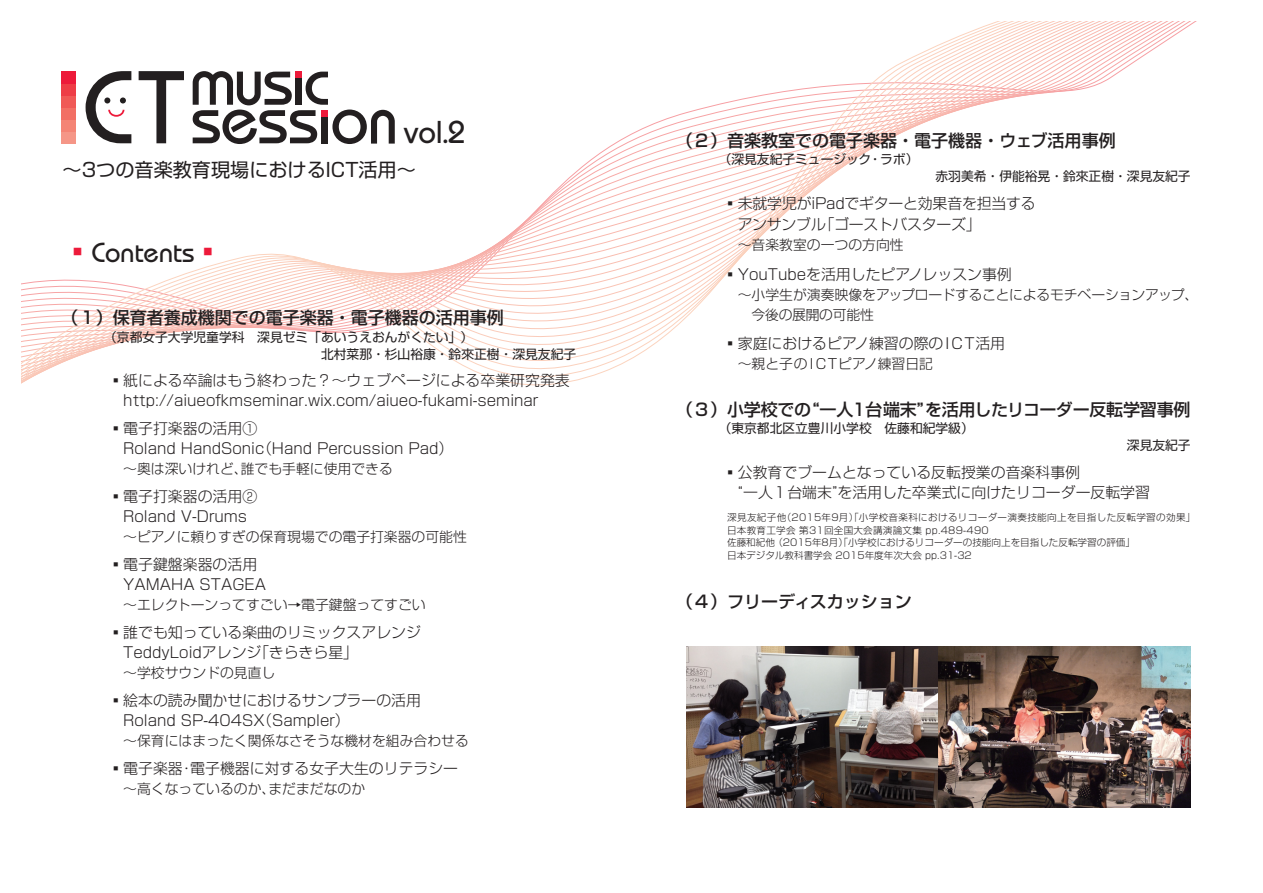
<style>
.page{position:relative;width:1263px;height:893px;background:#fff}
.page>*{position:absolute;margin:0;border:0;box-sizing:border-box;transform-origin:0 0}
.t1{font:500 31.65px "Bauhaus";color:#231f20}
.t2{font:500 27.6px "Bauhaus";color:#231f20}
.t3{font:19.2px "Shin Go Pr 6";color:#231f20}
.t4{font:500 16.95px "Shin Go Pr 6";color:#231f20}
.t5{font:300 14.85px/20.2px "Shin Go Pr 6";color:#231f20}
.t6{font:300 13.8px/20.2px "Shin Go Pr 6";color:#231f20}
.t7{font:12.75px/17px "Shin Go Pr 6";color:#231f20}
.t8{font:300 9.6px/12.8px "Shin Go Pr 6";letter-spacing:.025em;color:#231f20}
.s1{font-family:"Shin Go Pr 6";font-weight:700;color:#ed1a3a}
.s2{font-family:"Koz Go Pro";font-weight:400}
</style>
<div class="page">
<svg style="left:21px;top:21px;width:1176px;height:365px"></svg>
<svg style="left:139px;top:71px;width:45px;height:72px"></svg>
<svg style="left:86px;top:71px;width:45px;height:72px"></svg>
<div style="left:61px;top:131px;width:15px;height:12px;background:#f59687"></div>
<div style="left:61px;top:119px;width:15px;height:12px;background:#f48475"></div>
<div style="left:61px;top:107px;width:15px;height:12px;background:#f26f64"></div>
<div style="left:61px;top:95px;width:15px;height:12px;background:#f05956"></div>
<div style="left:61px;top:83px;width:15px;height:12px;background:#ee3d46"></div>
<div style="left:61px;top:71px;width:15px;height:12px;background:#ed1a3a"></div>
<svg style="left:193px;top:71px;width:202px;height:73px"></svg>
<img style="left:687px;top:646px;width:504px;height:162px">
<h1 class="t1" style="left:404px;top:114px;width:63px">vol.2</h1>
<p class="t3" style="left:63px;top:154px;width:355px">～3つの音楽教育現場におけるICT活用～</p>
<h2 class="t2" style="left:64px;top:236px;width:160px"><span class="s1">▪</span>Contents<span class="s1">▪</span></h2>
<p class="t4" style="left:62px;top:304px;width:444px">（１）保育者養成機関での電子楽器・電子機器の活用事例</p>
<p class="t7" style="left:321px;top:328px;width:257px;text-indent:-217px">（京都女子大学児童学科　深見ゼミ「あいうえおんがくたい」）<br>北村菜那・杉山裕康・鈴來正樹・深見友紀子</p>
<p class="t5" style="left:123px;top:369px;width:448px;text-indent:-15px"><span class="s2">▪</span>紙による卒論はもう終わった？～ウェブページによる卒業研究発表http://aiueofkmseminar.wix.com/aiueo-fukami-seminar</p>
<p class="t5" style="left:123px;top:417px;width:331px;text-indent:-15px"><span class="s2">▪</span>電子打楽器の活用①<br>Roland HandSonic（Hand Percussion Pad）</p>
<p class="t6" style="left:123px;top:457px;width:271px">～奥は深いけれど、誰でも手軽に使用できる</p>
<p class="t5" style="left:108px;top:485px;width:150px;text-align:center"><span class="s2">▪</span>電子打楽器の活用②<br>Roland V-Drums</p>
<p class="t6" style="left:123px;top:525px;width:345px">～ピアノに頼りすぎの保育現場での電子打楽器の可能性</p>
<p class="t5" style="left:123px;top:553px;width:144px;text-indent:-15px"><span class="s2">▪</span>電子鍵盤楽器の活用<br>YAMAHA STAGEA</p>
<p class="t6" style="left:123px;top:593px;width:304px">～エレクトーンってすごい→電子鍵盤ってすごい</p>
<p class="t5" style="left:123px;top:621px;width:299px;text-indent:-15px"><span class="s2">▪</span>誰でも知っている楽曲のリミックスアレンジ<br>TeddyLoidアレンジ「きらきら星」</p>
<p class="t6" style="left:123px;top:661px;width:154px">～学校サウンドの見直し</p>
<p class="t5" style="left:123px;top:689px;width:299px;text-indent:-15px"><span class="s2">▪</span>絵本の読み聞かせにおけるサンプラーの活用<br>Roland SP-404SX（Sampler）</p>
<p class="t6" style="left:123px;top:729px;width:347px">～保育にはまったく関係なさそうな機材を組み合わせる</p>
<p class="t5" style="left:108px;top:757px;width:351px"><span class="s2">▪</span>電子楽器・電子機器に対する女子大生のリテラシー</p>
<p class="t6" style="left:123px;top:777px;width:243px">～高くなっているのか、まだまだなのか</p>
<p class="t4" style="left:676px;top:126px;width:441px">（２）音楽教室での電子楽器・電子機器・ウェブ活用事例</p>
<p class="t7" style="left:719px;top:150px;width:201px">（深見友紀子ミュージック・ラボ）</p>
<p class="t7" style="left:935px;top:167px;width:257px">赤羽美希・伊能裕晃・鈴來正樹・深見友紀子</p>
<p class="t5" style="left:738px;top:191px;width:300px;line-height:21.3px;text-indent:-15px">▪未就学児がiPadでギターと効果音を担当するアンサンブル「ゴーストバスターズ」</p>
<p class="t6" style="left:738px;top:234px;width:167px">～音楽教室の一つの方向性</p>
<p class="t5" style="left:723px;top:263px;width:290px">▪YouTubeを活用したピアノレッスン事例</p>
<p class="t6" style="left:738px;top:284px;width:462px">～小学生が演奏映像をアップロードすることによるモチベーションアップ、　今後の展開の可能性</p>
<p class="t5" style="left:723px;top:332px;width:284px">▪家庭におけるピアノ練習の際のICT活用</p>
<p class="t6" style="left:738px;top:353px;width:197px">～親と子のI CTピアノ練習日記</p>
<p class="t4" style="left:676px;top:395px;width:516px">（３）小学校での“一人１台端末”を活用したリコーダー反転学習事例</p>
<p class="t7" style="left:719px;top:419px;width:257px">（東京都北区立豊川小学校　佐藤和紀学級）</p>
<p class="t7" style="left:1127px;top:436px;width:65px">深見友紀子</p>
<p class="t5" style="left:738px;top:461px;width:414px;text-indent:-15px">▪公教育でブームとなっている反転授業の音楽科事例<br>“一人１台端末”を活用した卒業式に向けたリコーダー反転学習</p>
<p class="t8" style="left:727px;top:510px;width:470px">深見友紀子他（2015年9月）「小学校音楽科におけるリコーダー演奏技能向上を目指した反転学習の効果」日本教育工学会 第31回全国大会講演論文集 pp.489-490<br>佐藤和紀他 （2015年8月）「小学校におけるリコーダーの技能向上を目指した反転学習の評価」<br>日本デジタル教科書学会 2015年度年次大会 pp.31-32</p>
<p class="t4" style="left:676px;top:588px;width:237px">（４）フリーディスカッション</p>
</div>
